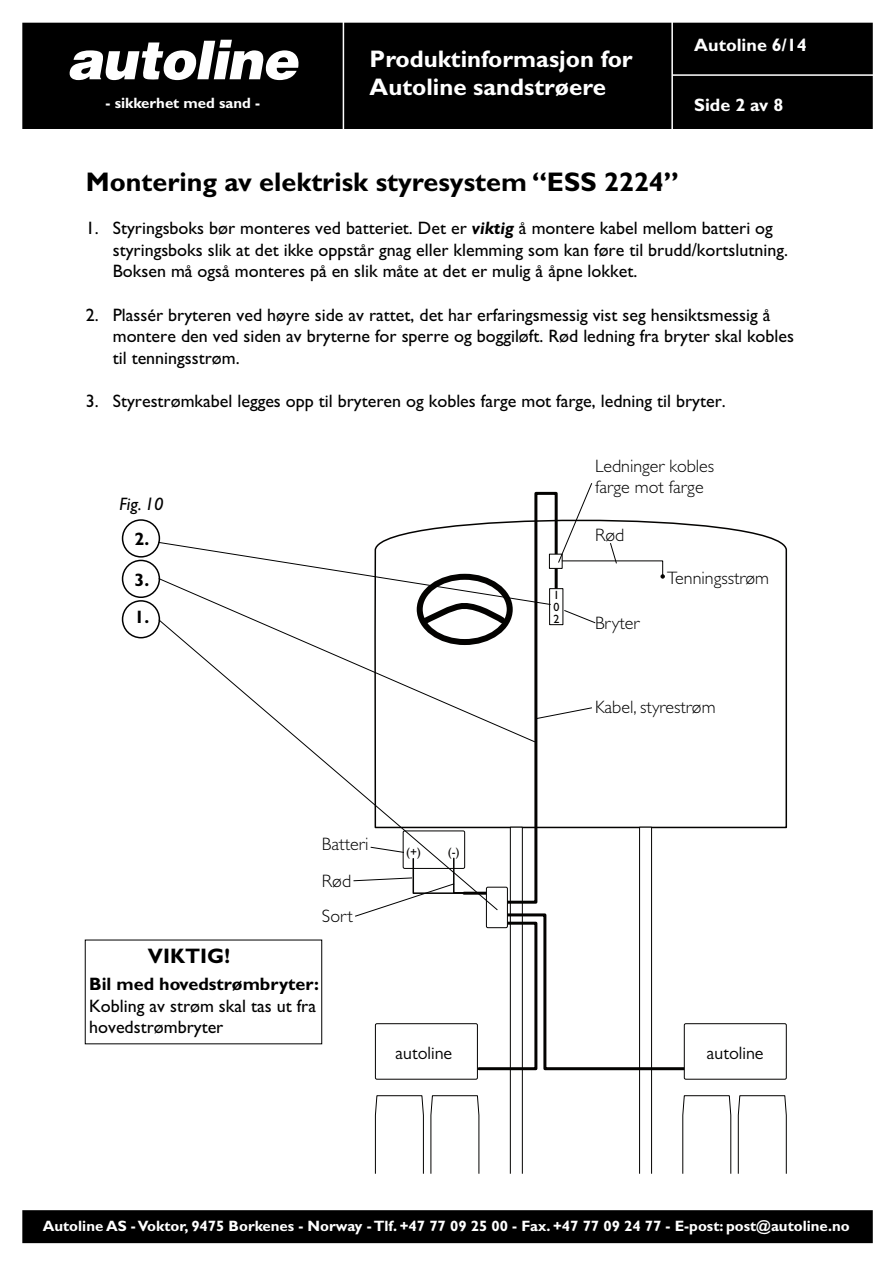
<style>
.page{position:relative;width:893px;height:1263px;background:#fff}
.page>*{position:absolute;margin:0;border:0;box-sizing:border-box;transform-origin:0 0}
.t1{font:700 27px "Gill Sans";color:#000}
.t2{font:700 24px/28.8px "Gill Sans";color:#fff}
.t3{font:700 21px "Gill Sans";color:#000}
.t4{font:18px/21.6px "M Gill Sans";color:#000}
.t5{font:300 18px/21.6px "Gill Sans";color:#000}
.t6{font:700 18px "Gill Sans";color:#000}
.t7{font:700 18px "Gill Sans";color:#fff}
.t8{font:18px "Gill Sans";color:#000}
.t9{font:italic 18px "Gill Sans";color:#000}
.t10{font:700 15px "Gill Sans";color:#fff}
.t11{font:12px/12px "Gill Sans";color:#030200;text-align:justify}
.s1{font-family:"Gill Sans";font-weight:700;font-style:italic}
</style>
<div class="page">
<div style="left:23px;top:1211px;width:849px;height:31px;background:#000"></div>
<div style="left:22px;top:1210px;width:851px;height:33px;border:2px solid #000"></div>
<div style="left:23px;top:23px;width:849px;height:105px;background:#000"></div>
<div style="left:22px;top:23px;width:851px;height:106px;border:2px solid #000"></div>
<svg style="left:69px;top:40px;width:230px;height:40px"></svg>
<hr style="left:343px;top:21px;width:1px;height:133px;background:#fff">
<hr style="left:671px;top:21px;width:2px;height:133px;background:#fff">
<hr style="left:672px;top:74px;width:207px;height:2px;background:#fff">
<svg style="left:687px;top:523px;width:101px;height:306px"></svg>
<div style="left:510px;top:827px;width:13px;height:351px;background:#fff;border:1px solid #030200"></div>
<div style="left:639px;top:827px;width:13px;height:351px;background:#fff;border:1px solid #030200"></div>
<svg style="left:375px;top:1095px;width:49px;height:79px"></svg>
<svg style="left:430px;top:1095px;width:50px;height:79px"></svg>
<svg style="left:682px;top:1095px;width:49px;height:79px"></svg>
<svg style="left:737px;top:1095px;width:50px;height:79px"></svg>
<div style="left:684px;top:1023px;width:103px;height:56px;border:1px solid #030200;border-radius:2px"></div>
<div style="left:375px;top:1023px;width:103px;height:56px;border:1px solid #030200;border-radius:2px"></div>
<div style="left:347px;top:1174px;width:460px;height:28px;border:3px solid #fff;border-radius:2px"></div>
<div style="left:122px;top:519px;width:38px;height:39px;border:2px solid #000;border-radius:50%"></div>
<div style="left:122px;top:560px;width:38px;height:38px;border:2px solid #000;border-radius:50%"></div>
<div style="left:122px;top:600px;width:38px;height:38px;border:2px solid #000;border-radius:50%"></div>
<svg style="left:158px;top:483px;width:529px;height:589px"></svg>
<p class="t10" style="left:106px;top:94px;width:156px">- sikkerhet med sand -</p>
<h2 class="t2" style="left:370px;top:44px;width:265px">Produktinformasjon for<br>Autoline sandstrøere</h2>
<p class="t7" style="left:694px;top:35px;width:114px">Autoline 6/14</p>
<p class="t7" style="left:694px;top:94px;width:91px">Side 2 av 8</p>
<h1 class="t1" style="left:86px;top:166px;width:595px">Montering av elektrisk styresystem “ESS 2224”</h1>
<p class="t4" style="left:113px;top:218px;width:677px;text-indent:-27px">1. Styringsboks bør monteres ved batteriet. Det er <span class="s1">viktig</span> å montere kabel mellom batteri og styringsboks slik at det ikke oppstår gnag eller klemming som kan føre til brudd/kortslutning.<br>Boksen må også monteres på en slik måte at det er mulig å åpne lokket.</p>
<p class="t4" style="left:113px;top:304px;width:683px;text-indent:-27px">2. Plassér bryteren ved høyre side av rattet, det har erfaringsmessig vist seg hensiktsmessig å montere den ved siden av bryterne for sperre og boggiløft. Rød ledning fra bryter skal kobles til tenningsstrøm.</p>
<p class="t4" style="left:86px;top:390px;width:641px">3. Styrestrømkabel legges opp til bryteren og kobles farge mot farge, ledning til bryter.</p>
<p class="t9" style="left:119px;top:493px;width:46px">Fig. 10</p>
<p class="t6" style="left:134px;top:528px;width:16px">2.</p>
<p class="t6" style="left:134px;top:569px;width:16px">3.</p>
<p class="t6" style="left:134px;top:606px;width:16px">1.</p>
<p class="t11" style="left:553px;top:589px;width:7px">1<br>0<br>2</p>
<p class="t5" style="left:595px;top:455px;width:121px">Ledninger kobles farge mot farge</p>
<p class="t5" style="left:595px;top:524px;width:31px">Rød</p>
<p class="t5" style="left:595px;top:612px;width:46px">Bryter</p>
<p class="t5" style="left:667px;top:567px;width:103px">Tenningsstrøm</p>
<p class="t5" style="left:595px;top:696px;width:122px">Kabel, styrestrøm</p>
<p class="t3" style="left:148px;top:943px;width:84px">VIKTIG!</p>
<p class="t5" style="left:322px;top:825px;width:48px;line-height:37.3px">Batteri<br>Rød</p>
<p class="t5" style="left:322px;top:905px;width:33px">Sort</p>
<p class="t6" style="left:89px;top:973px;width:231px">Bil med hovedstrømbryter:</p>
<p class="t4" style="left:89px;top:995px;width:228px">Kobling av strøm skal tas ut fra hovedstrømbryter</p>
<p class="t11" style="left:406px;top:846px;width:16px">(+)</p>
<p class="t11" style="left:448px;top:846px;width:13px">(-)</p>
<p class="t8" style="left:395px;top:1042px;width:58px">autoline</p>
<p class="t8" style="left:707px;top:1042px;width:58px">autoline</p>
<p class="t10" style="left:43px;top:1217px;width:809px">Autoline AS - Voktor, 9475 Borkenes - Norway - Tlf. +47 77 09 25 00 - Fax. +47 77 09 24 77 - E-post: post@autoline.no</p>
</div>
